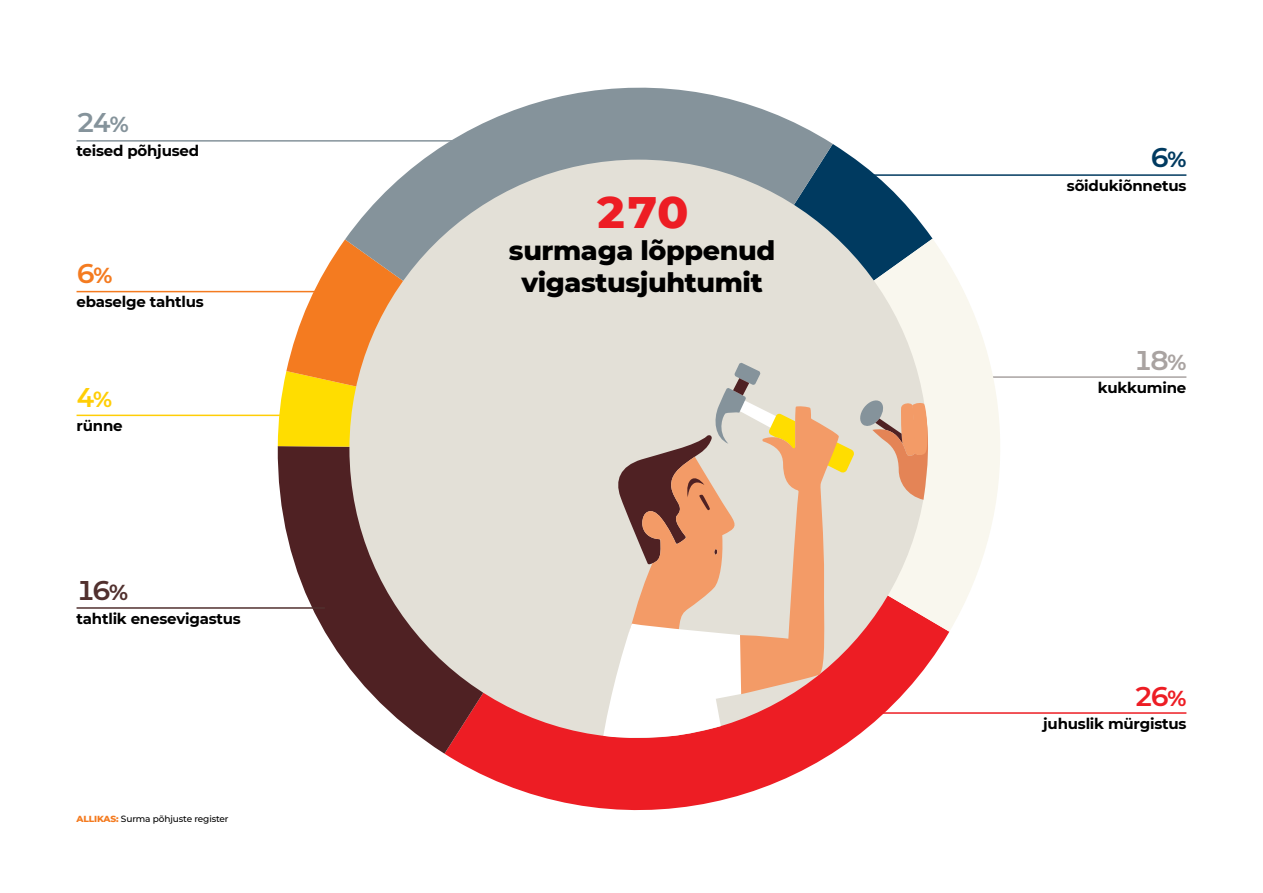
<style>
.page{position:relative;width:1263px;height:893px;background:#fff}
.page>*{position:absolute;margin:0;border:0;box-sizing:border-box;transform-origin:0 0}
.t1{font:800 45px "Montserrat";color:#ed1d24}
.t2{font:800 27px/32.4px "Montserrat";letter-spacing:-.015em;color:#000;text-align:center}
.t3{font:600 27px "Montserrat";color:#a9a3a1}
.t4{font:600 27px "Montserrat";color:#ed1d24}
.t5{font:600 27px "Montserrat";color:#51302e}
.t6{font:600 27px "Montserrat";color:#85939b}
.t7{font:600 27px "Montserrat";color:#003a60}
.t8{font:600 27px "Montserrat";color:#ffce06}
.t9{font:600 27px "Montserrat";color:#f47b20}
.t10{font:700 15px "Montserrat";letter-spacing:-.015em;color:#000}
.t11{font:500 9px "Montserrat";letter-spacing:-.015em;color:#000}
.s1{font-weight:700;font-size:21.6px}
.s2{font-weight:800;color:#f47b20}
</style>
<div class="page">
<hr style="left:967px;top:376px;width:219px;height:2px;background:#a9a3a1">
<hr style="left:77px;top:415px;width:248px;height:1px;background:#ffce06">
<svg style="left:445px;top:632px;width:504px;height:179px;fill:#ed1f26"></svg>
<svg style="left:277px;top:446px;width:362px;height:308px;fill:#ed2124"></svg>
<svg style="left:833px;top:144px;width:99px;height:95px;fill:#003a60"></svg>
<svg style="left:838px;top:239px;width:185px;height:393px;fill:#f9f7ee"></svg>
<svg style="left:286px;top:239px;width:59px;height:123px;fill:#f47b20"></svg>
<svg style="left:345px;top:87px;width:488px;height:275px;fill:#85939b"></svg>
<div style="left:349px;top:160px;width:579px;height:578px;background:#e3e0d7;border-radius:50%"></div>
<svg style="left:278px;top:362px;width:652px;height:378px"></svg>
<hr style="left:77px;top:140px;width:392px;height:2px;background:#85939b">
<hr style="left:860px;top:174px;width:326px;height:2px;background:#003a60">
<hr style="left:870px;top:712px;width:316px;height:2px;background:#ed1d24">
<hr style="left:77px;top:291px;width:248px;height:1px;background:#f47b20">
<hr style="left:77px;top:607px;width:248px;height:2px;background:#51302e">
<h2 class="t6" style="left:77px;top:104px;width:54px">24<span class="s1">%</span></h2>
<p class="t10" style="left:77px;top:140px;width:124px">teised põhjused</p>
<h2 class="t9" style="left:77px;top:255px;width:37px">6<span class="s1">%</span></h2>
<p class="t10" style="left:77px;top:291px;width:129px">ebaselge tahtlus</p>
<h2 class="t8" style="left:77px;top:378px;width:37px">4<span class="s1">%</span></h2>
<p class="t10" style="left:77px;top:414px;width:48px">rünne</p>
<h2 class="t5" style="left:77px;top:571px;width:53px">16<span class="s1">%</span></h2>
<p class="t10" style="left:77px;top:608px;width:166px">tahtlik enesevigastus</p>
<p class="t11" style="left:77px;top:813px;width:154px"><span class="s2">ALLIKAS:</span> Surma põhjuste register</p>
<h1 class="t1" style="left:595px;top:179px;width:95px">270</h1>
<h2 class="t2" style="left:509px;top:233px;width:268px">surmaga lõppenud vigastusjuhtumit</h2>
<h2 class="t7" style="left:1150px;top:139px;width:37px">6<span class="s1">%</span></h2>
<p class="t10" style="left:1067px;top:175px;width:121px">sõidukiõnnetus</p>
<h2 class="t3" style="left:1134px;top:341px;width:54px">18<span class="s1">%</span></h2>
<p class="t10" style="left:1098px;top:377px;width:90px">kukkumine</p>
<h2 class="t4" style="left:1134px;top:677px;width:53px">26<span class="s1">%</span></h2>
<p class="t10" style="left:1043px;top:713px;width:145px">juhuslik mürgistus</p>
</div>
